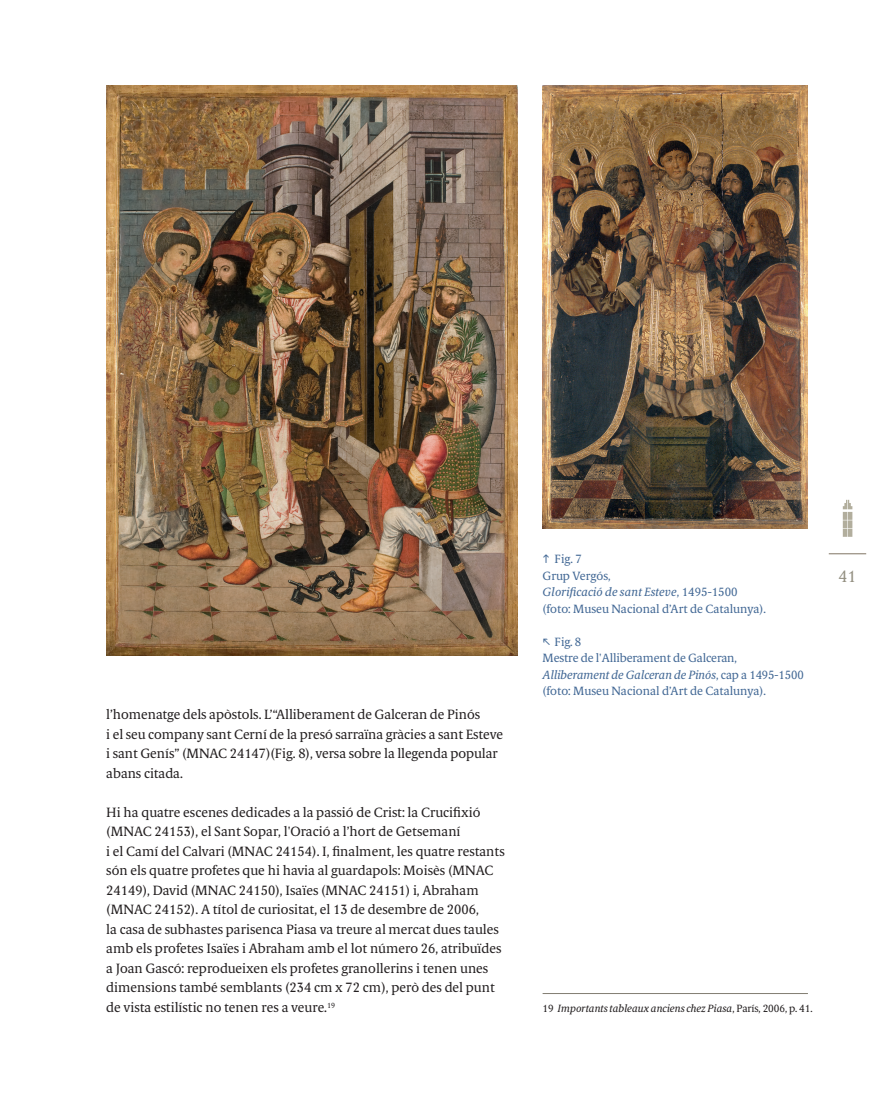
<style>
.page{position:relative;width:893px;height:1106px;background:#fff}
.page>*{position:absolute;margin:0;border:0;box-sizing:border-box;transform-origin:0 0}
.t1{font:16.5px "Berlingske Serif Tx";color:#949082}
.t2{font:13.5px/19.5px "Berlingske Serif Tx";color:#231f20}
.t3{font:12px/16.5px "Berlingske Serif Tx";color:#426895}
.t4{font:italic 10.5px "Berlingske Serif Tx";letter-spacing:-.01em;color:#231f20}
.s1{font-style:italic}
.s2{font-style:normal}
</style>
<div class="page">
<hr style="left:829px;top:553px;width:37px;height:1px;background:#807463">
<svg style="left:843px;top:500px;width:9px;height:37px"></svg>
<hr style="left:543px;top:993px;width:265px;height:1px;background:#817d71">
<img style="left:106px;top:85px;width:411px;height:570px">
<img style="left:543px;top:85px;width:265px;height:443px">
<p class="t2" style="left:106px;top:705px;width:398px">l’homenatge dels apòstols. L’“Alliberament de Galceran de Pinós<br>i el seu company sant Cerní de la presó sarraïna gràcies a sant Esteve i sant Genís” (MNAC 24147)(Fig. 8), versa sobre la llegenda popular abans citada.</p>
<p class="t2" style="left:106px;top:802px;width:400px">Hi ha quatre escenes dedicades a la passió de Crist: la Crucifixió (MNAC 24153), el Sant Sopar, l'Oració a l’hort de Getsemaní<br>i el Camí del Calvari (MNAC 24154). I, finalment, les quatre restants són els quatre profetes que hi havia al guardapols: Moisès (MNAC 24149), David (MNAC 24150), Isaïes (MNAC 24151) i, Abraham (MNAC 24152). A títol de curiositat, el 13 de desembre de 2006,<br>la casa de subhastes parisenca Piasa va treure al mercat dues taules amb els profetes Isaïes i Abraham amb el lot número 26, atribuïdes a Joan Gascó: reprodueixen els profetes granollerins i tenen unes dimensions també semblants (234 cm x 72 cm), però des del punt de vista estilístic no tenen res a veure.<sup>19</sup></p>
<p class="t3" style="left:543px;top:551px;width:225px;text-indent:12px">Fig. 7<br>Grup Vergós,<br><span class="s1">Glorificació de sant Esteve</span>, 1495-1500 (foto: Museu Nacional d’Art de Catalunya).</p>
<p class="t3" style="left:543px;top:633px;width:263px;text-indent:12px">Fig. 8<br>Mestre de l'Alliberament de Galceran, <span class="s1">Alliberament de Galceran de Pinós</span>, cap a 1495-1500 (foto: Museu Nacional d’Art de Catalunya).</p>
<p class="t1" style="left:838px;top:564px;width:19px">41</p>
<p class="t4" style="left:543px;top:1001px;width:272px"><span class="s2">19</span> Importants tableaux anciens chez Piasa<span class="s2">, París, 2006, p. 41.</span></p>
</div>
